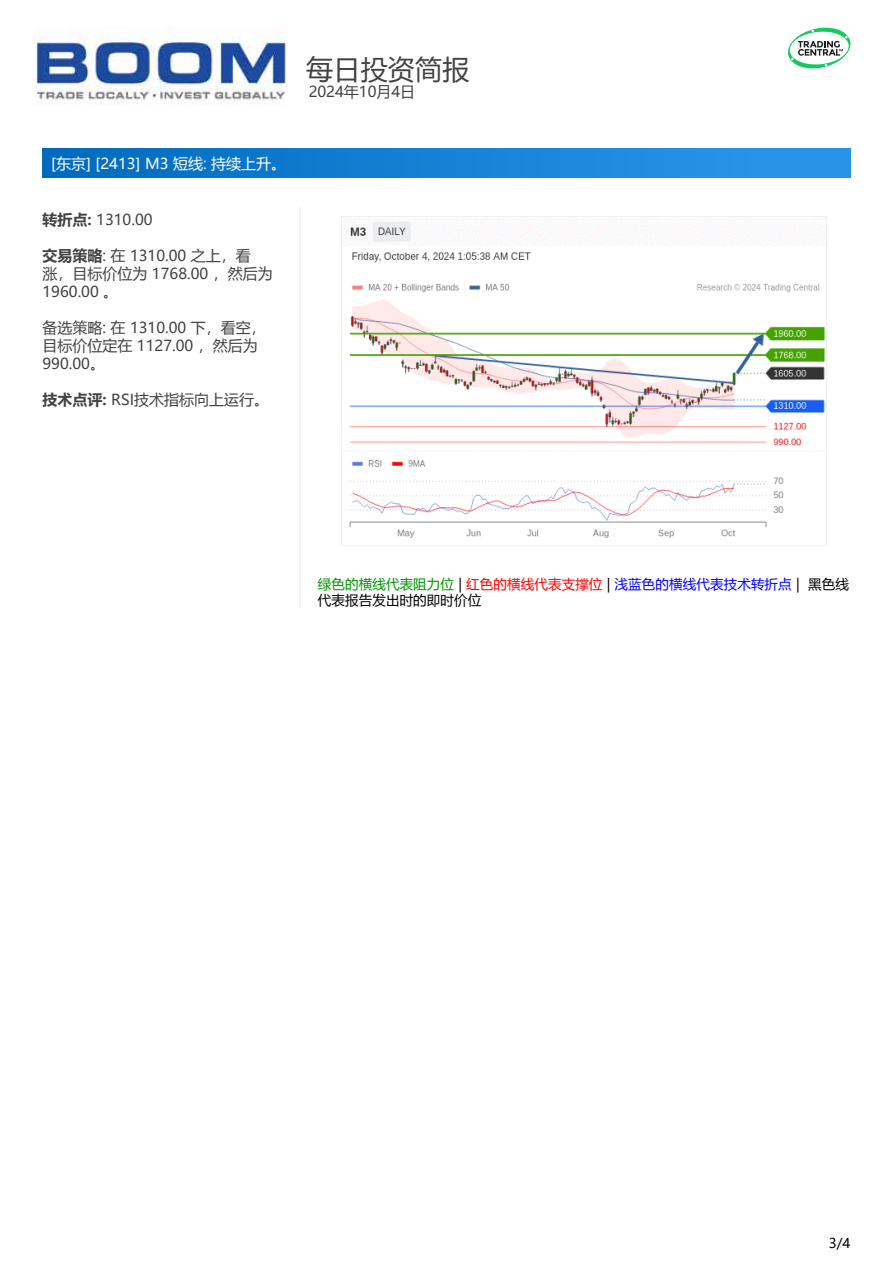
<style>
.page{position:relative;width:893px;height:1263px;background:#fff}
.page>*{position:absolute;margin:0;border:0;box-sizing:border-box;transform-origin:0 0}
.t1{font:27px "Microsoft Ya Hei UI";letter-spacing:.01em;color:#424242}
.t2{font:15px/18px "Microsoft Ya Hei UI";color:#424242}
.t3{font:15px "Microsoft Ya Hei UI";color:#fff}
.t4{font:13.5px/16.2px "Microsoft Ya Hei UI";letter-spacing:.01em;color:#000}
.s1{font-weight:700}
.s2{color:#009600}
.s3{color:#f00}
.s4{color:#00f}
</style>
<div class="page">
<svg style="left:788px;top:28px;width:62px;height:40px"></svg>
<hr style="left:300px;top:206px;width:1px;height:402px;background:#e6e6e6">
<img style="left:34px;top:28px;width:254px;height:77px">
<img style="left:341px;top:217px;width:486px;height:329px">
<div style="left:43px;top:149px;width:807px;height:29px;background:linear-gradient(to right,#006bbd,#2d98eb)"></div>
<p class="t3" style="left:51px;top:154px;width:237px">[东京] [2413] M3 短线: 持续上升。</p>
<p class="t2" style="left:43px;top:210px;width:112px"><span class="s1">转折点:</span> 1310.00</p>
<p class="t2" style="left:43px;top:246px;width:232px"><span class="s1">交易策略</span>: 在 1310.00 之上，看<br>涨，目标价位为 1768.00 ，然后为<br>1960.00 。</p>
<p class="t2" style="left:43px;top:318px;width:225px">备选策略: 在 1310.00 下，看空，目标价位定在 1127.00 ，然后为<br>990.00。</p>
<p class="t2" style="left:43px;top:390px;width:228px"><span class="s1">技术点评:</span> RSI技术指标向上运行。</p>
<h1 class="t1" style="left:306px;top:51px;width:165px">每日投资简报</h1>
<p class="t2" style="left:309px;top:83px;width:108px">2024年10月4日</p>
<p class="t4" style="left:318px;top:575px;width:532px"><span class="s2">绿色的横线代表阻力位</span> | <span class="s3">红色的横线代表支撑位</span> | <span class="s4">浅蓝色的横线代表技术转折点</span> | 黑色线代表报告发出时的即时价位</p>
<p class="t4" style="left:829px;top:1235px;width:23px">3/4</p>
</div>
